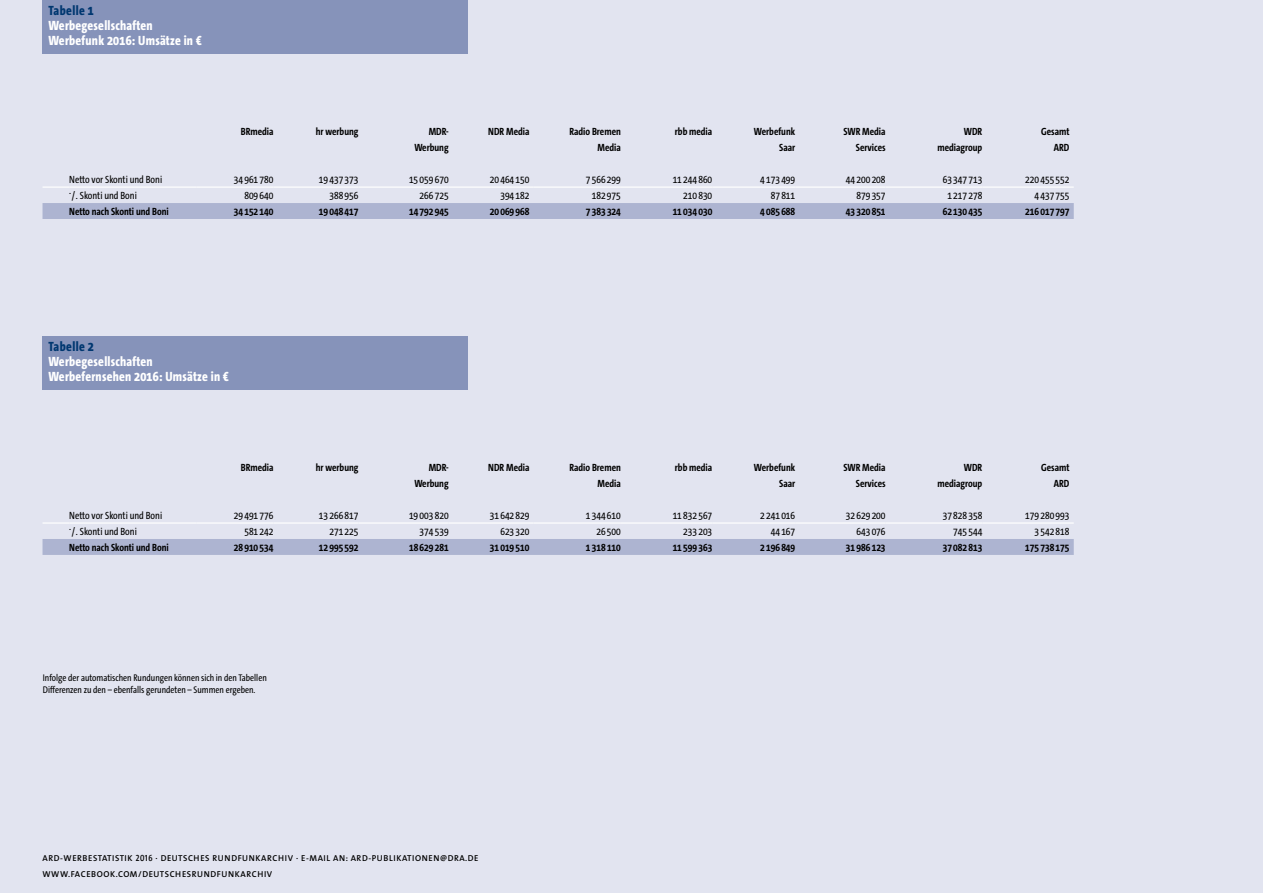
<style>
.page{position:relative;width:1263px;height:893px;background:#e2e4f0}
.page>*{position:absolute;margin:0;border:0;box-sizing:border-box;transform-origin:0 0}
.t1{font:800 13.5px/15px "The Sans Cd TH8";letter-spacing:.02em;color:#fff}
.t2{font:800 13.5px "The Sans Cd TH8";letter-spacing:.03em;color:#003770}
.t3{font:700 10.5px "The Sans Cd TH7";color:#000}
.t4{font:10.5px "The Sans Cd TH5";color:#000}
.t5{font:9.75px/11.7px "The Sans Cd TH5";color:#000}
.t6{font:600 8.7px/15.9px "The Sans";letter-spacing:.065em;color:#000}
.s1{font-family:"The Sans Cd LF6";font-size:9px}
</style>
<div class="page">
<div style="left:43px;top:0;width:425px;height:53px;background:#8693ba"></div>
<div style="left:43px;top:203px;width:1031px;height:16px;background:#adb4d1"></div>
<hr style="left:43px;top:186px;width:26px;height:2px;background:#fff">
<hr style="left:69px;top:186px;width:128px;height:2px;background:#fff">
<hr style="left:197px;top:186px;width:76px;height:2px;background:#fff">
<hr style="left:273px;top:186px;width:85px;height:2px;background:#fff">
<hr style="left:358px;top:186px;width:91px;height:2px;background:#fff">
<hr style="left:449px;top:186px;width:85px;height:2px;background:#fff">
<hr style="left:534px;top:186px;width:87px;height:2px;background:#fff">
<hr style="left:621px;top:186px;width:91px;height:2px;background:#fff">
<hr style="left:712px;top:186px;width:83px;height:2px;background:#fff">
<hr style="left:795px;top:186px;width:90px;height:2px;background:#fff">
<hr style="left:885px;top:186px;width:97px;height:2px;background:#fff">
<hr style="left:982px;top:186px;width:92px;height:2px;background:#fff">
<div style="left:43px;top:336px;width:425px;height:53px;background:#8693ba"></div>
<div style="left:43px;top:539px;width:1031px;height:16px;background:#adb4d1"></div>
<hr style="left:43px;top:522px;width:26px;height:2px;background:#fff">
<hr style="left:69px;top:522px;width:128px;height:2px;background:#fff">
<hr style="left:197px;top:522px;width:76px;height:2px;background:#fff">
<hr style="left:273px;top:522px;width:85px;height:2px;background:#fff">
<hr style="left:358px;top:522px;width:91px;height:2px;background:#fff">
<hr style="left:449px;top:522px;width:85px;height:2px;background:#fff">
<hr style="left:534px;top:522px;width:87px;height:2px;background:#fff">
<hr style="left:621px;top:522px;width:91px;height:2px;background:#fff">
<hr style="left:712px;top:522px;width:83px;height:2px;background:#fff">
<hr style="left:795px;top:522px;width:90px;height:2px;background:#fff">
<hr style="left:885px;top:522px;width:97px;height:2px;background:#fff">
<hr style="left:982px;top:522px;width:92px;height:2px;background:#fff">
<p class="t2" style="left:48px;top:4px;width:47px">Tabelle 1</p>
<p class="t1" style="left:48px;top:19px;width:155px">Werbegesellschaften<br>Werbefunk 2016: Umsätze in €</p>
<p class="t3" style="left:241px;top:126px;width:34px">BRmedia</p>
<p class="t3" style="left:316px;top:126px;width:44px">hr werbung</p>
<p class="t3" style="left:429px;top:126px;width:21px">MDR-</p>
<p class="t3" style="left:488px;top:126px;width:43px">NDR Media</p>
<p class="t3" style="left:569px;top:126px;width:53px">Radio Bremen</p>
<p class="t3" style="left:675px;top:126px;width:39px">rbb media</p>
<p class="t3" style="left:754px;top:126px;width:43px">Werbefunk</p>
<p class="t3" style="left:843px;top:126px;width:44px">SWR Media</p>
<p class="t3" style="left:964px;top:126px;width:20px">WDR</p>
<p class="t3" style="left:1041px;top:126px;width:30px">Gesamt</p>
<p class="t3" style="left:414px;top:142px;width:36px">Werbung</p>
<p class="t3" style="left:597px;top:142px;width:25px">Media</p>
<p class="t3" style="left:779px;top:142px;width:18px">Saar</p>
<p class="t3" style="left:856px;top:142px;width:31px">Services</p>
<p class="t3" style="left:937px;top:142px;width:46px">mediagroup</p>
<p class="t3" style="left:1054px;top:142px;width:17px">ARD</p>
<p class="t4" style="left:69px;top:174px;width:94px">Netto vor Skonti und Boni</p>
<p class="t4" style="left:234px;top:174px;width:41px">34 961 780</p>
<p class="t4" style="left:319px;top:174px;width:41px">19 437 373</p>
<p class="t4" style="left:409px;top:174px;width:41px">15 059 670</p>
<p class="t4" style="left:490px;top:174px;width:41px">20 464 150</p>
<p class="t4" style="left:586px;top:174px;width:36px">7 566 299</p>
<p class="t4" style="left:673px;top:174px;width:41px">11 244 860</p>
<p class="t4" style="left:760px;top:174px;width:36px">4 173 499</p>
<p class="t4" style="left:846px;top:174px;width:41px">44 200 208</p>
<p class="t4" style="left:943px;top:174px;width:41px">63 347 713</p>
<p class="t4" style="left:1025px;top:174px;width:46px">220 455 552</p>
<p class="t4" style="left:69px;top:185px;width:4px">.</p>
<p class="t4" style="left:71px;top:191px;width:67px">/. Skonti und Boni</p>
<p class="t4" style="left:244px;top:191px;width:31px">809 640</p>
<p class="t4" style="left:329px;top:191px;width:31px">388 956</p>
<p class="t4" style="left:420px;top:191px;width:31px">266 725</p>
<p class="t4" style="left:500px;top:191px;width:31px">394 182</p>
<p class="t4" style="left:592px;top:191px;width:31px">182 975</p>
<p class="t4" style="left:683px;top:191px;width:31px">210 830</p>
<p class="t4" style="left:771px;top:191px;width:26px">87 811</p>
<p class="t4" style="left:856px;top:191px;width:31px">879 357</p>
<p class="t4" style="left:947px;top:191px;width:36px">1 217 278</p>
<p class="t4" style="left:1034px;top:191px;width:36px">4 437 755</p>
<p class="t3" style="left:69px;top:206px;width:101px">Netto nach Skonti und Boni</p>
<p class="t3" style="left:234px;top:206px;width:41px">34 152 140</p>
<p class="t3" style="left:319px;top:206px;width:41px">19 048 417</p>
<p class="t3" style="left:409px;top:206px;width:41px">14 792 945</p>
<p class="t3" style="left:490px;top:206px;width:41px">20 069 968</p>
<p class="t3" style="left:586px;top:206px;width:36px">7 383 324</p>
<p class="t3" style="left:673px;top:206px;width:41px">11 034 030</p>
<p class="t3" style="left:760px;top:206px;width:36px">4 085 688</p>
<p class="t3" style="left:846px;top:206px;width:41px">43 320 851</p>
<p class="t3" style="left:943px;top:206px;width:41px">62 130 435</p>
<p class="t3" style="left:1025px;top:206px;width:46px">216 017 797</p>
<p class="t2" style="left:48px;top:339px;width:47px">Tabelle 2</p>
<p class="t1" style="left:48px;top:354px;width:182px">Werbegesellschaften<br>Werbefernsehen 2016: Umsätze in €</p>
<p class="t3" style="left:241px;top:462px;width:34px">BRmedia</p>
<p class="t3" style="left:316px;top:462px;width:44px">hr werbung</p>
<p class="t3" style="left:429px;top:462px;width:21px">MDR-</p>
<p class="t3" style="left:488px;top:462px;width:43px">NDR Media</p>
<p class="t3" style="left:569px;top:462px;width:53px">Radio Bremen</p>
<p class="t3" style="left:675px;top:462px;width:39px">rbb media</p>
<p class="t3" style="left:754px;top:462px;width:43px">Werbefunk</p>
<p class="t3" style="left:843px;top:462px;width:44px">SWR Media</p>
<p class="t3" style="left:964px;top:462px;width:20px">WDR</p>
<p class="t3" style="left:1041px;top:462px;width:30px">Gesamt</p>
<p class="t3" style="left:414px;top:478px;width:36px">Werbung</p>
<p class="t3" style="left:597px;top:478px;width:25px">Media</p>
<p class="t3" style="left:779px;top:478px;width:18px">Saar</p>
<p class="t3" style="left:856px;top:478px;width:31px">Services</p>
<p class="t3" style="left:937px;top:478px;width:46px">mediagroup</p>
<p class="t3" style="left:1054px;top:478px;width:17px">ARD</p>
<p class="t4" style="left:69px;top:510px;width:94px">Netto vor Skonti und Boni</p>
<p class="t4" style="left:234px;top:510px;width:41px">29 491 776</p>
<p class="t4" style="left:319px;top:510px;width:41px">13 266 817</p>
<p class="t4" style="left:409px;top:510px;width:41px">19 003 820</p>
<p class="t4" style="left:490px;top:510px;width:41px">31 642 829</p>
<p class="t4" style="left:586px;top:510px;width:36px">1 344 610</p>
<p class="t4" style="left:673px;top:510px;width:41px">11 832 567</p>
<p class="t4" style="left:760px;top:510px;width:36px">2 241 016</p>
<p class="t4" style="left:846px;top:510px;width:41px">32 629 200</p>
<p class="t4" style="left:943px;top:510px;width:41px">37 828 358</p>
<p class="t4" style="left:1025px;top:510px;width:46px">179 280 993</p>
<p class="t4" style="left:69px;top:521px;width:4px">.</p>
<p class="t4" style="left:71px;top:527px;width:67px">/. Skonti und Boni</p>
<p class="t4" style="left:244px;top:527px;width:31px">581 242</p>
<p class="t4" style="left:329px;top:527px;width:31px">271 225</p>
<p class="t4" style="left:420px;top:527px;width:31px">374 539</p>
<p class="t4" style="left:500px;top:527px;width:31px">623 320</p>
<p class="t4" style="left:596px;top:527px;width:26px">26 500</p>
<p class="t4" style="left:683px;top:527px;width:31px">233 203</p>
<p class="t4" style="left:771px;top:527px;width:26px">44 167</p>
<p class="t4" style="left:856px;top:527px;width:31px">643 076</p>
<p class="t4" style="left:953px;top:527px;width:31px">745 544</p>
<p class="t4" style="left:1034px;top:527px;width:36px">3 542 818</p>
<p class="t3" style="left:69px;top:542px;width:101px">Netto nach Skonti und Boni</p>
<p class="t3" style="left:234px;top:542px;width:41px">28 910 534</p>
<p class="t3" style="left:319px;top:542px;width:41px">12 995 592</p>
<p class="t3" style="left:409px;top:542px;width:41px">18 629 281</p>
<p class="t3" style="left:490px;top:542px;width:41px">31 019 510</p>
<p class="t3" style="left:586px;top:542px;width:36px">1 318 110</p>
<p class="t3" style="left:673px;top:542px;width:41px">11 599 363</p>
<p class="t3" style="left:760px;top:542px;width:36px">2 196 849</p>
<p class="t3" style="left:846px;top:542px;width:41px">31 986 123</p>
<p class="t3" style="left:943px;top:542px;width:41px">37 082 813</p>
<p class="t3" style="left:1025px;top:542px;width:46px">175 738 175</p>
<p class="t5" style="left:43px;top:672px;width:225px">Infolge der automatischen Rundungen können sich in den Tabellen<br>Differenzen zu den – ebenfalls gerundeten – Summen ergeben.</p>
<p class="t6" style="left:43px;top:850px;width:438px">ARD-WERBESTATISTIK <span class="s1">2016</span> · DEUTSCHES RUNDFUNKARCHIV · E-MAIL AN: ARD-PUBLIKATIONEN@DRA.DE<br>WWW.FACEBOOK.COM/DEUTSCHESRUNDFUNKARCHIV</p>
</div>
